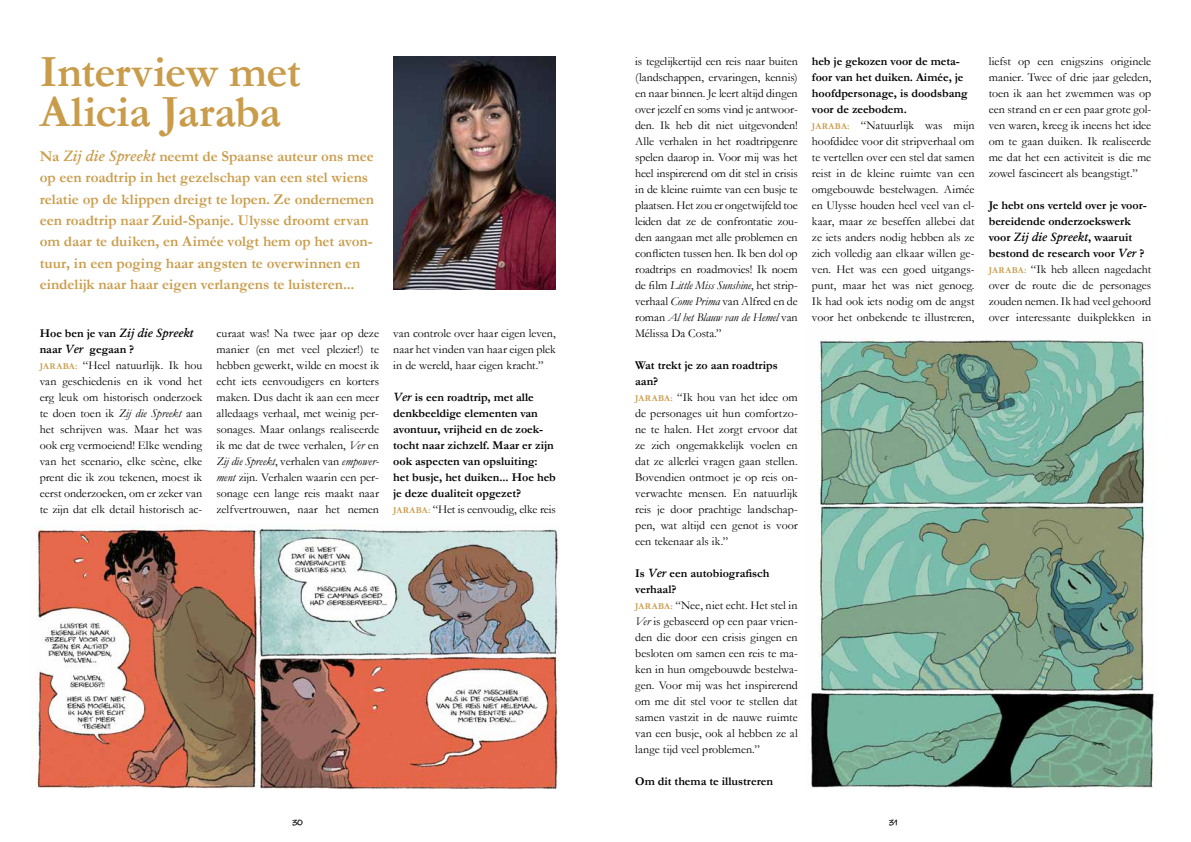
<style>
.page{position:relative;width:1191px;height:842px;background:#fff}
.page>*{position:absolute;margin:0;border:0;box-sizing:border-box;transform-origin:0 0}
.t1{font:700 45px/40px "Garamond";letter-spacing:-.01em;color:#c99c4b}
.t2{font:700 15px/21.3px "Garamond";color:#c99c4b}
.t3{font:12px/16px "Garamond";color:#000}
.t4{font:700 12px/16px "Garamond";color:#000}
.t5{font:8px "Trolley Normal";color:#000}
.s1{font-style:italic}
.s2{font-weight:700}
.s3{font-weight:700;font-size:9px;color:#c99c4b}
.s4{font-weight:600;font-style:italic}
.s5{font-size:9px;color:#c99c4b}
.s6{font-weight:400}
</style>
<div class="page">
<img style="left:393px;top:57px;width:163px;height:232px">
<img style="left:811px;top:339px;width:346px;height:449px">
<img style="left:32px;top:526px;width:527px;height:262px">
<h1 class="t1" style="left:40px;top:52px;width:263px">Interview met<br>Alicia Jaraba</h1>
<p class="t3" style="left:635px;top:53px;width:164px;text-align:justify">is tegelijkertijd een reis naar buiten (landschappen, ervaringen, kennis) en naar binnen. Je leert altijd dingen over jezelf en soms vind je antwoor&shy;den. Ik heb dit niet uitgevonden!<br>Alle verhalen in het roadtripgenre spelen daarop in. Voor mij was het heel inspirerend om dit stel in crisis in de kleine ruimte van een busje te plaatsen. Het zou er ongetwijfeld toe leiden dat ze de confrontatie zou&shy;den aangaan met alle problemen en conflicten tussen hen. Ik ben dol op roadtrips en roadmovies! Ik noem de film <span class="s1">Little Miss Sunshine</span>, het strip&shy;verhaal <span class="s1">Come Prima</span> van Alfred en de roman <span class="s1">Al het Blauw van de Hemel</span> van Mélissa Da Costa.”</p>
<p class="t3" style="left:635px;top:357px;width:164px"><span class="s2">Wat trekt je zo aan roadtrips aan?<br></span><span class="s3">JARABA:</span> “Ik hou van het idee om de personages uit hun comfortzo&shy;ne te halen. Het zorgt ervoor dat ze zich ongemakkelijk voelen en dat ze allerlei vragen gaan stellen.<br>Bovendien ontmoet je op reis on&shy;verwachte mensen. En natuurlijk reis je door prachtige landschap&shy;pen, wat altijd een genot is voor een tekenaar als ik.”</p>
<p class="t3" style="left:635px;top:565px;width:164px"><span class="s2">Is</span> <span class="s4">Ver</span> <span class="s2">een autobiografisch verhaal?<br></span><span class="s3">JARABA:</span> “Nee, niet echt. Het stel in<br><span class="s1">Ver</span> is gebaseerd op een paar vrien&shy;den die door een crisis gingen en besloten om samen een reis te ma&shy;ken in hun omgebouwde bestelwa&shy;gen. Voor mij was het inspirerend om me dit stel voor te stellen dat samen vastzit in de nauwe ruimte van een busje, ook al hebben ze al lange tijd veel problemen.”</p>
<p class="t4" style="left:635px;top:773px;width:139px">Om dit thema te illustreren</p>
<p class="t2" style="left:40px;top:146px;width:336px">Na <span class="s4">Zij die Spreekt</span> neemt de Spaanse auteur ons mee op een roadtrip in het gezelschap van een stel wiens relatie op de klippen dreigt te lopen. Ze ondernemen een roadtrip naar Zuid-Spanje. Ulysse droomt ervan om daar te duiken, en Aimée volgt hem op het avon&shy;tuur, in een poging haar angsten te overwinnen en eindelijk naar haar eigen verlangens te luisteren...</p>
<p class="t3" style="left:40px;top:325px;width:164px"><span class="s2">Hoe ben je van</span> <span class="s4">Zij die Spreekt </span><span class="s2">naar</span> <span class="s4">Ver</span> <span class="s2">gegaan ?<br></span><span class="s3">JARABA:</span> “Heel natuurlijk. Ik hou van geschiedenis en ik vond het erg leuk om historisch onderzoek te doen toen ik <span class="s1">Zij die Spreekt</span> aan het schrijven was. Maar het was ook erg vermoeiend! Elke wending van het scenario, elke scène, elke prent die ik zou tekenen, moest ik eerst onderzoeken, om er zeker van te zijn dat elk detail historisch ac-</p>
<p class="t3" style="left:216px;top:325px;width:164px;text-align:justify">curaat was! Na twee jaar op deze manier (en met veel plezier!) te hebben gewerkt, wilde en moest ik echt iets eenvoudigers en korters maken. Dus dacht ik aan een meer alledaags verhaal, met weinig per&shy;sonages. Maar onlangs realiseerde ik me dat de twee verhalen, <span class="s1">Ver</span> en <span class="s1">Zij die Spreekt</span>, verhalen van <span class="s1">empower&shy;ment</span> zijn. Verhalen waarin een per&shy;sonage een lange reis maakt naar zelfvertrouwen, naar het nemen</p>
<p class="t3" style="left:393px;top:325px;width:164px;text-align:justify">van controle over haar eigen leven, naar het vinden van haar eigen plek in de wereld, haar eigen kracht.”</p>
<p class="t4" style="left:393px;top:389px;width:164px"><span class="s4">Ver</span> is een roadtrip, met alle denkbeeldige elementen van avontuur, vrijheid en de zoek&shy;tocht naar zichzelf. Maar er zijn ook aspecten van opsluiting: het busje, het duiken... Hoe heb je deze dualiteit opgezet?<br><span class="s5">JARABA:</span> <span class="s6">“Het is eenvoudig, elke reis</span></p>
<p class="t3" style="left:812px;top:53px;width:164px"><span class="s2">heb je gekozen voor de meta&shy;foor van het duiken. Aimée, je hoofdpersonage, is doodsbang voor de zeebodem.<br></span><span class="s3">JARABA:</span> “Natuurlijk was mijn hoofdidee voor dit stripverhaal om te vertellen over een stel dat samen reist in de kleine ruimte van een omgebouwde bestelwagen. Aimée en Ulysse houden heel veel van el&shy;kaar, maar ze beseffen allebei dat ze iets anders nodig hebben als ze zich volledig aan elkaar willen ge&shy;ven. Het was een goed uitgangs&shy;punt, maar het was niet genoeg.<br>Ik had ook iets nodig om de angst voor het onbekende te illustreren,</p>
<p class="t3" style="left:988px;top:53px;width:164px;text-align:justify">liefst op een enigszins originele manier. Twee of drie jaar geleden, toen ik aan het zwemmen was op een strand en er een paar grote gol&shy;ven waren, kreeg ik ineens het idee om te gaan duiken. Ik realiseerde me dat het een activiteit is die me zowel fascineert als beangstigt.”</p>
<p class="t3" style="left:988px;top:197px;width:164px"><span class="s2">Je hebt ons verteld over je voor&shy;bereidende onderzoekswerk voor</span> <span class="s4">Zij die Spreekt</span><span class="s2">, waaruit bestond de research voor</span> <span class="s4">Ver</span> <span class="s2">?<br></span><span class="s3">JARABA:</span> “Ik heb alleen nagedacht over de route die de personages zouden nemen. Ik had veel gehoord over interessante duikplekken in</p>
<p class="t5" style="left:292px;top:818px;width:12px">30</p>
<p class="t5" style="left:889px;top:818px;width:10px">31</p>
</div>
